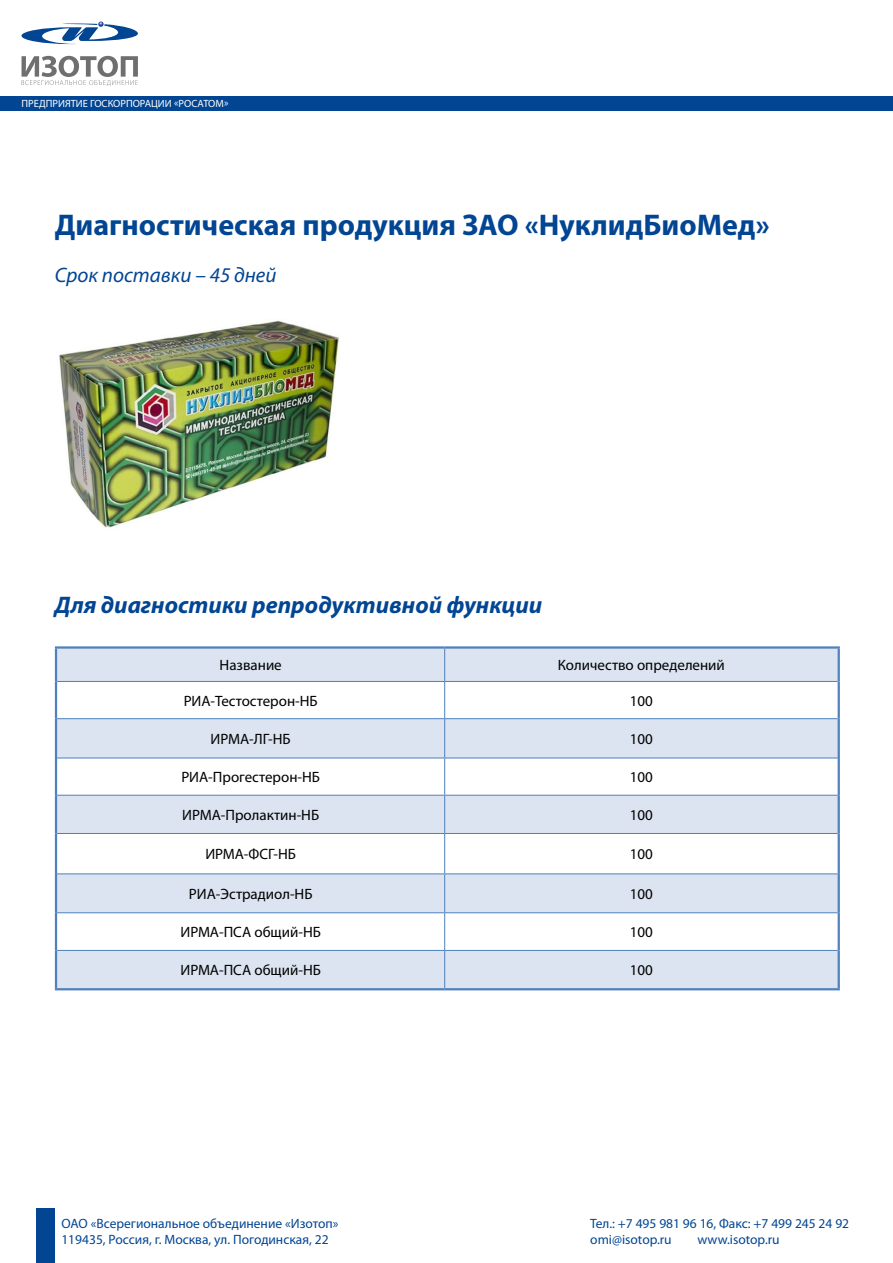
<style>
.page{position:relative;width:893px;height:1263px;background:#fff}
.page>*{position:absolute;margin:0;border:0;box-sizing:border-box;transform-origin:0 0}
.t1{font:700 30px "Myriad Pro";color:#014593}
.t2{font:italic 700 24px "Myriad Pro";color:#014593}
.t3{font:italic 21px "Myriad Pro";color:#014593}
.t4{font:15px "Myriad Pro";color:#000}
.t5{font:13.5px/16.2px "Myriad Pro";color:#014593}
.t6{font:10.5px "Myriad Pro";color:#fff}
</style>
<div class="page">
<div style="left:36px;top:1208px;width:19px;height:55px;background:#014593"></div>
<div style="left:1px;top:96px;width:892px;height:14px;background:#014593"></div>
<svg style="left:22px;top:56px;width:116px;height:30px"></svg>
<svg style="left:22px;top:21px;width:116px;height:23px"></svg>
<img style="left:59px;top:320px;width:281px;height:208px">
<svg style="left:57px;top:649px;width:781px;height:339px;fill:#dbe4f0"></svg>
<hr style="left:444px;top:649px;width:1px;height:32px;background:#4f81bc">
<hr style="left:57px;top:681px;width:388px;height:1px;background:#4f81bc">
<hr style="left:445px;top:681px;width:393px;height:1px;background:#4f81bc">
<hr style="left:444px;top:682px;width:1px;height:36px;background:#4f81bc">
<hr style="left:57px;top:718px;width:388px;height:1px;background:#4f81bc">
<hr style="left:445px;top:718px;width:393px;height:1px;background:#4f81bc">
<hr style="left:444px;top:719px;width:1px;height:39px;background:#4f81bc">
<hr style="left:444px;top:795px;width:1px;height:38px;background:#4f81bc">
<hr style="left:444px;top:874px;width:1px;height:38px;background:#4f81bc">
<hr style="left:57px;top:758px;width:388px;height:1px;background:#4f81bc">
<hr style="left:445px;top:758px;width:393px;height:1px;background:#4f81bc">
<hr style="left:444px;top:758px;width:1px;height:37px;background:#4f81bc">
<hr style="left:57px;top:795px;width:388px;height:1px;background:#4f81bc">
<hr style="left:445px;top:795px;width:393px;height:1px;background:#4f81bc">
<hr style="left:57px;top:833px;width:388px;height:1px;background:#4f81bc">
<hr style="left:445px;top:833px;width:393px;height:1px;background:#4f81bc">
<hr style="left:444px;top:834px;width:1px;height:39px;background:#4f81bc">
<hr style="left:57px;top:873px;width:388px;height:1px;background:#4f81bc">
<hr style="left:445px;top:873px;width:393px;height:1px;background:#4f81bc">
<hr style="left:57px;top:912px;width:388px;height:1px;background:#4f81bc">
<hr style="left:445px;top:912px;width:393px;height:1px;background:#4f81bc">
<hr style="left:444px;top:913px;width:1px;height:37px;background:#4f81bc">
<hr style="left:57px;top:950px;width:388px;height:1px;background:#4f81bc">
<hr style="left:445px;top:950px;width:393px;height:1px;background:#4f81bc">
<hr style="left:444px;top:951px;width:1px;height:37px;background:#4f81bc">
<hr style="left:55px;top:646px;width:390px;height:3px;background:#4f81bc">
<hr style="left:55px;top:649px;width:2px;height:32px;background:#4f81bc">
<hr style="left:445px;top:646px;width:395px;height:3px;background:#4f81bc">
<hr style="left:838px;top:649px;width:2px;height:32px;background:#4f81bc">
<hr style="left:55px;top:681px;width:2px;height:38px;background:#4f81bc">
<hr style="left:838px;top:681px;width:2px;height:38px;background:#4f81bc">
<hr style="left:55px;top:719px;width:2px;height:39px;background:#4f81bc">
<hr style="left:838px;top:719px;width:2px;height:39px;background:#4f81bc">
<hr style="left:55px;top:758px;width:2px;height:37px;background:#4f81bc">
<hr style="left:838px;top:758px;width:2px;height:37px;background:#4f81bc">
<hr style="left:55px;top:795px;width:2px;height:38px;background:#4f81bc">
<hr style="left:838px;top:795px;width:2px;height:38px;background:#4f81bc">
<hr style="left:55px;top:833px;width:2px;height:41px;background:#4f81bc">
<hr style="left:838px;top:833px;width:2px;height:41px;background:#4f81bc">
<hr style="left:55px;top:874px;width:2px;height:39px;background:#4f81bc">
<hr style="left:838px;top:874px;width:2px;height:39px;background:#4f81bc">
<hr style="left:55px;top:913px;width:2px;height:37px;background:#4f81bc">
<hr style="left:838px;top:913px;width:2px;height:37px;background:#4f81bc">
<hr style="left:55px;top:950px;width:2px;height:38px;background:#4f81bc">
<hr style="left:838px;top:950px;width:2px;height:38px;background:#4f81bc">
<hr style="left:55px;top:988px;width:390px;height:2px;background:#4f81bc">
<hr style="left:445px;top:988px;width:395px;height:2px;background:#4f81bc">
<p class="t6" style="left:22px;top:97px;width:208px">ПРЕДПРИЯТИЕ ГОСКОРПОРАЦИИ «РОСАТОМ»</p>
<h1 class="t1" style="left:55px;top:205px;width:716px">Диагностическая продукция ЗАО «НуклидБиоМед»</h1>
<h3 class="t3" style="left:55px;top:262px;width:223px">Срок поставки – 45 дней</h3>
<h2 class="t2" style="left:55px;top:590px;width:489px">Для диагностики репродуктивной функции</h2>
<p class="t4" style="left:220px;top:656px;width:64px">Название</p>
<p class="t4" style="left:558px;top:656px;width:169px">Количество определений</p>
<p class="t4" style="left:184px;top:691px;width:136px">РИА-Тестостерон-НБ</p>
<p class="t4" style="left:630px;top:691px;width:25px">100</p>
<p class="t4" style="left:211px;top:730px;width:82px">ИРМА-ЛГ-НБ</p>
<p class="t4" style="left:630px;top:730px;width:25px">100</p>
<p class="t4" style="left:181px;top:768px;width:140px">РИА-Прогестерон-НБ</p>
<p class="t4" style="left:630px;top:768px;width:25px">100</p>
<p class="t4" style="left:182px;top:806px;width:139px">ИРМА-Пролактин-НБ</p>
<p class="t4" style="left:630px;top:806px;width:25px">100</p>
<p class="t4" style="left:205px;top:845px;width:92px">ИРМА-ФСГ-НБ</p>
<p class="t4" style="left:630px;top:845px;width:25px">100</p>
<p class="t4" style="left:189px;top:885px;width:125px">РИА-Эстрадиол-НБ</p>
<p class="t4" style="left:630px;top:885px;width:25px">100</p>
<p class="t4" style="left:180px;top:923px;width:142px">ИРМА-ПСА общий-НБ</p>
<p class="t4" style="left:630px;top:923px;width:25px">100</p>
<p class="t4" style="left:180px;top:961px;width:142px">ИРМА-ПСА общий-НБ</p>
<p class="t4" style="left:630px;top:961px;width:25px">100</p>
<p class="t5" style="left:61px;top:1215px;width:279px">ОАО «Всерегиональное объединение «Изотоп»<br>119435, Россия, г. Москва, ул. Погодинская, 22</p>
<p class="t5" style="left:590px;top:1215px;width:260px">Тел.: +7 495 981 96 16, Факс: +7 499 245 24 92 omi@isotop.ru</p>
<p class="t5" style="left:697px;top:1231px;width:84px">www.isotop.ru</p>
</div>
